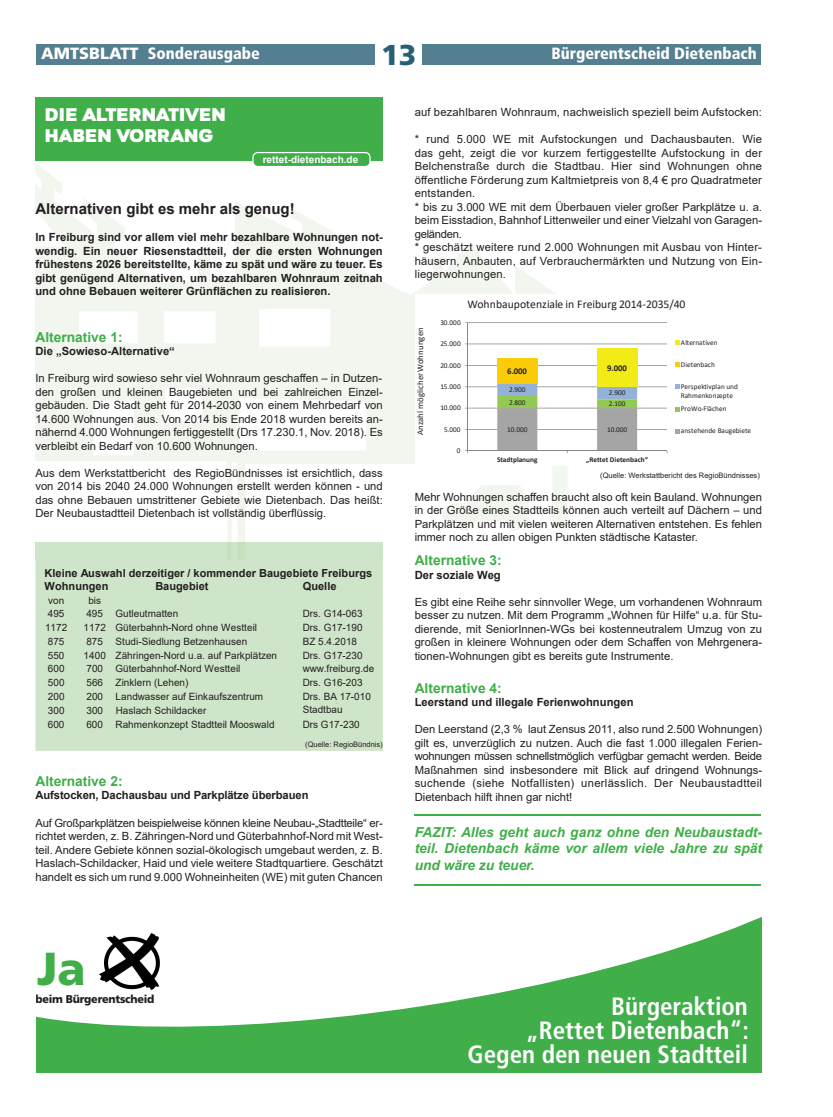
<style>
.page{position:relative;width:833px;height:1117px;background:#fff}
.page>*{position:absolute;margin:0;border:0;box-sizing:border-box;transform-origin:0 0}
.t1{font:900 46.25px "Frutiger";color:#40ae49}
.t2{font:900 28.75px "Frutiger";color:#295f75}
.t3{font:700 condensed 25px/23.8px "Frutiger";color:#fff;text-align:right}
.t4{font:17.5px/21px "Gretaros";color:#fff}
.t5{font:900 condensed 16.25px "Frutiger";color:#fff}
.t6{font:700 15px "Arial";color:#231f20}
.t7{font:italic 700 13.75px/16.5px "Arial";color:#40ae49;text-align:justify}
.t8{font:700 13.75px "Arial";color:#40ae49}
.t9{font:11.75px "Calibri";letter-spacing:-.005em;color:#231f20}
.t10{font:11.25px/13.5px "Arial";letter-spacing:.015em;color:#231f20;text-align:justify}
.t11{font:700 11.25px/13.5px "Arial";color:#231f20;text-align:justify}
.t12{font:900 11.25px "Frutiger";letter-spacing:-.02em;color:#231f20;scale:.96 1}
.t13{font:700 11.12px/13px "Arial";color:#231f20}
.t14{font:10px/12.4px "Arial";letter-spacing:.005em;color:#231f20}
.t15{font:700 10px "Arial";color:#fff}
.t16{font:8.75px "Calibri";letter-spacing:.015em;color:#231f20}
.t17{font:700 8.75px "Calibri";letter-spacing:-.005em;color:#231f20}
.t18{font:7.5px "Arial";color:#231f20}
.t19{font:7.38px/9px "Calibri";color:#231f20}
.t20{font:700 7.38px "Calibri";letter-spacing:.005em;color:#231f20}
.s1{font-stretch:normal}
</style>
<div class="page">
<div style="left:36px;top:911px;width:726px;height:161px;background:#40ae49"></div>
<svg style="left:36px;top:750px;width:726px;height:277px"></svg>
<img style="left:99px;top:933px;width:60px;height:56px">
<div style="left:36px;top:994px;width:118px;height:9px;background:#fff"></div>
<div style="left:36px;top:44px;width:725px;height:21px;background:#537f90"></div>
<div style="left:35px;top:97px;width:348px;height:64px;background:#40ae49"></div>
<div style="left:35px;top:559px;width:348px;height:191px;background:#cfe5c9"></div>
<div style="left:35px;top:542px;width:348px;height:17px;background:#cfe5c9"></div>
<svg style="left:465px;top:322px;width:215px;height:132px"></svg>
<hr style="left:415px;top:884px;width:346px;height:1px;background:#40ae49">
<hr style="left:415px;top:814px;width:346px;height:1px;background:#40ae49">
<svg style="left:252px;top:152px;width:119px;height:15px"></svg>
<div style="left:375px;top:43px;width:47px;height:25px;background:#fff"></div>
<h2 class="t2" style="left:381px;top:37px;width:37px">13</h2>
<h3 class="t5" style="left:41px;top:44px;width:220px"><span class="s1">AMTSBLATT</span> Sonderausgabe</h3>
<h3 class="t5" style="left:551px;top:44px;width:207px">Bürgerentscheid Dietenbach</h3>
<h3 class="t4" style="left:45px;top:105px;width:183px">DIE ALTERNATIVEN<br>HABEN VORRANG</h3>
<p class="t15" style="left:263px;top:152px;width:97px">rettet-dietenbach.de</p>
<h3 class="t6" style="left:35px;top:198px;width:261px">Alternativen gibt es mehr als genug!</h3>
<p class="t11" style="left:35px;top:230px;width:349px">In Freiburg sind vor allem viel mehr bezahlbare Wohnungen not&shy;wendig. Ein neuer Riesenstadtteil, der die ersten Wohnungen frühestens 2026 bereitstellte, käme zu spät und wäre zu teuer. Es gibt genügend Alternativen, um bezahlbaren Wohnraum zeitnah und ohne Bebauen weiterer Grünflächen zu realisieren.</p>
<p class="t8" style="left:35px;top:327px;width:89px">Alternative 1:</p>
<p class="t11" style="left:35px;top:344px;width:141px">Die „Sowieso-Alternative“</p>
<p class="t10" style="left:35px;top:371px;width:349px">In Freiburg wird sowieso sehr viel Wohnraum geschaffen – in Dutzen&shy;den großen und kleinen Baugebieten und bei zahlreichen Einzel&shy;gebäuden. Die Stadt geht für 2014-2030 von einem Mehrbedarf von 14.600 Wohnungen aus. Von 2014 bis Ende 2018 wurden bereits an&shy;nähernd 4.000 Wohnungen fertiggestellt (Drs 17.230.1, Nov. 2018). Es verbleibt ein Bedarf von 10.600 Wohnungen.</p>
<p class="t10" style="left:35px;top:466px;width:349px">Aus dem Werkstattbericht des RegioBündnisses ist ersichtlich, dass von 2014 bis 2040 24.000 Wohnungen erstellt werden können - und das ohne Bebauen umstrittener Gebiete wie Dietenbach. Das heißt:<br>Der Neubaustadtteil Dietenbach ist vollständig überflüssig.</p>
<p class="t13" style="left:45px;top:566px;width:329px">Kleine Auswahl derzeitiger / kommender Baugebiete Freiburgs<br>Wohnungen</p>
<p class="t13" style="left:155px;top:579px;width:55px">Baugebiet</p>
<p class="t13" style="left:303px;top:579px;width:35px">Quelle</p>
<p class="t14" style="left:48px;top:593px;width:17px">von</p>
<p class="t14" style="left:88px;top:593px;width:14px">bis</p>
<p class="t14" style="left:48px;top:607px;width:18px">495</p>
<p class="t14" style="left:86px;top:607px;width:93px">495 Gutleutmatten</p>
<p class="t14" style="left:303px;top:607px;width:61px">Drs. G14-063</p>
<p class="t14" style="left:45px;top:621px;width:24px">1172</p>
<p class="t14" style="left:84px;top:621px;width:175px">1172 Güterbahnh-Nord ohne Westteil</p>
<p class="t14" style="left:303px;top:621px;width:61px">Drs. G17-190</p>
<p class="t14" style="left:48px;top:635px;width:18px">875</p>
<p class="t14" style="left:86px;top:635px;width:162px">875 Studi-Siedlung Betzenhausen</p>
<p class="t14" style="left:303px;top:635px;width:56px">BZ 5.4.2018</p>
<p class="t14" style="left:48px;top:648px;width:18px">550</p>
<p class="t14" style="left:84px;top:648px;width:195px">1400 Zähringen-Nord u.a. auf Parkplätzen</p>
<p class="t14" style="left:303px;top:648px;width:61px">Drs. G17-230</p>
<p class="t14" style="left:48px;top:662px;width:18px">600</p>
<p class="t14" style="left:86px;top:662px;width:155px">700 Güterbahnhof-Nord Westteil</p>
<p class="t14" style="left:303px;top:662px;width:73px">www.freiburg.de</p>
<p class="t14" style="left:48px;top:676px;width:18px">500</p>
<p class="t14" style="left:86px;top:676px;width:103px">566 Zinklern (Lehen)</p>
<p class="t14" style="left:303px;top:676px;width:61px">Drs. G16-203</p>
<p class="t14" style="left:48px;top:690px;width:18px">200</p>
<p class="t14" style="left:86px;top:690px;width:178px">200 Landwasser auf Einkaufszentrum</p>
<p class="t14" style="left:303px;top:690px;width:70px">D s. BA 17-010</p>
<p class="t14" style="left:48px;top:704px;width:18px">300</p>
<p class="t14" style="left:86px;top:704px;width:121px">300 Haslach Schildacker</p>
<p class="t14" style="left:303px;top:690px;width:48px">Freiburger<br>Stadtbau</p>
<p class="t14" style="left:48px;top:717px;width:18px">600</p>
<p class="t14" style="left:86px;top:717px;width:190px">600 Rahmenkonzept Stadtteil Mooswald</p>
<p class="t14" style="left:303px;top:717px;width:59px">Drs G17-230</p>
<p class="t18" style="left:305px;top:739px;width:79px">(Quelle: RegioBündnis)</p>
<p class="t8" style="left:35px;top:771px;width:89px">Alternative 2:</p>
<p class="t11" style="left:35px;top:788px;width:275px">Aufstocken, Dachausbau und Parkplätze überbauen</p>
<p class="t10" style="left:35px;top:815px;width:349px">Auf Großparkplätzen beispielweise können kleine Neubau-„Stadtteile“ er&shy;richtet werden, z. B. Zähringen-Nord und Güterbahnhof-Nord mit West&shy;teil. Andere Gebiete können sozial-ökologisch umgebaut werden, z. B.<br>Haslach-Schildacker, Haid und viele weitere Stadtquartiere. Geschätzt handelt es sich um rund 9.000 Wohneinheiten (WE) mit guten Chancen</p>
<h1 class="t1" style="left:37px;top:940px;width:50px">Ja</h1>
<p class="t12" style="left:35px;top:992px;width:125px">beim Bürgerentscheid</p>
<p class="t10" style="left:415px;top:105px;width:349px">auf bezahlbaren Wohnraum, nachweislich speziell beim Aufstocken:</p>
<p class="t10" style="left:415px;top:132px;width:349px;text-align:left">* rund 5.000 WE mit Aufstockungen und Dachausbauten. Wie das geht, zeigt die vor kurzem fertiggestellte Aufstockung in der Belchenstraße durch die Stadtbau. Hier sind Wohnungen ohne öffentliche Förderung zum Kaltmietpreis von 8,4 € pro Quadratmeter entstanden.<br>* bis zu 3.000 WE mit dem Überbauen vieler großer Parkplätze u. a. beim Eisstadion, Bahnhof Littenweiler und einer Vielzahl von Garagen&shy;geländen.<br>* geschätzt weitere rund 2.000 Wohnungen mit Ausbau von Hinter&shy;häusern, Anbauten, auf Verbrauchermärkten und Nutzung von Ein&shy;liegerwohnungen.</p>
<p class="t16" style="left:414px;top:435px;width:109px;rotate:-90deg">Anzahl möglicher Wohnungen</p>
<p class="t9" style="left:467px;top:296px;width:219px">Wohnbaupotenziale in Freiburg 2014-2035/40</p>
<p class="t19" style="left:681px;top:337px;width:38px">Alternativen</p>
<p class="t19" style="left:681px;top:359px;width:36px">Dietenbach</p>
<p class="t19" style="left:681px;top:381px;width:58px">Perspektivplan und<br>Rahmenkonzepte</p>
<p class="t19" style="left:681px;top:403px;width:47px">ProWo-Flächen</p>
<p class="t19" style="left:681px;top:426px;width:72px">anstehende Baugebiete</p>
<p class="t19" style="left:440px;top:317px;width:22px">30.000</p>
<p class="t19" style="left:440px;top:339px;width:22px">25.000</p>
<p class="t19" style="left:440px;top:360px;width:22px">20.000</p>
<p class="t17" style="left:607px;top:361px;width:21px">9.000</p>
<p class="t17" style="left:507px;top:365px;width:21px">6.000</p>
<p class="t19" style="left:440px;top:381px;width:22px">15.000</p>
<p class="t19" style="left:509px;top:385px;width:18px">2.900</p>
<p class="t19" style="left:609px;top:388px;width:18px">2.900</p>
<p class="t19" style="left:509px;top:397px;width:18px">2.800</p>
<p class="t19" style="left:609px;top:399px;width:18px">2.100</p>
<p class="t19" style="left:440px;top:403px;width:22px">10.000</p>
<p class="t19" style="left:444px;top:424px;width:18px">5.000</p>
<p class="t19" style="left:507px;top:424px;width:22px">10.000</p>
<p class="t19" style="left:607px;top:424px;width:22px">10.000</p>
<p class="t19" style="left:457px;top:445px;width:5px">0</p>
<p class="t20" style="left:497px;top:454px;width:42px">Stadtplanung</p>
<p class="t20" style="left:586px;top:454px;width:63px">„Rettet Dietenbach“</p>
<p class="t18" style="left:600px;top:470px;width:161px">(Quelle: Werkstattbericht des RegioBündnisses)</p>
<p class="t10" style="left:415px;top:490px;width:349px">Mehr Wohnungen schaffen braucht also oft kein Bauland. Wohnungen in der Größe eines Stadtteils können auch verteilt auf Dächern – und Parkplätzen und mit vielen weiteren Alternativen entstehen. Es fehlen immer noch zu allen obigen Punkten städtische Kataster.</p>
<p class="t8" style="left:415px;top:550px;width:89px">Alternative 3:</p>
<p class="t11" style="left:415px;top:568px;width:88px">Der soziale Weg</p>
<p class="t10" style="left:415px;top:594px;width:349px">Es gibt eine Reihe sehr sinnvoller Wege, um vorhandenen Wohnraum besser zu nutzen. Mit dem Programm „Wohnen für Hilfe“ u.a. für Stu&shy;dierende, mit SeniorInnen-WGs bei kostenneutralem Umzug von zu großen in kleinere Wohnungen oder dem Schaffen von Mehrgenera&shy;tionen-Wohnungen gibt es bereits gute Instrumente.</p>
<p class="t8" style="left:415px;top:678px;width:89px">Alternative 4:</p>
<p class="t11" style="left:415px;top:695px;width:220px">Leerstand und illegale Ferienwohnungen</p>
<p class="t10" style="left:415px;top:722px;width:349px">Den Leerstand (2,3 % laut Zensus 2011, also rund 2.500 Wohnungen) gilt es, unverzüglich zu nutzen. Auch die fast 1.000 illegalen Ferien&shy;wohnungen müssen schnellstmöglich verfügbar gemacht werden. Beide Maßnahmen sind insbesondere mit Blick auf dringend Wohnungs&shy;suchende (siehe Notfallisten) unerlässlich. Der Neubaustadtteil Dietenbach hilft ihnen gar nicht!</p>
<p class="t7" style="left:415px;top:824px;width:349px">FAZIT: Alles geht auch ganz ohne den Neubaustadt&shy;teil. Dietenbach käme vor allem viele Jahre zu spät und wäre zu teuer.</p>
<h3 class="t3" style="left:467px;top:994px;width:283px">Bürgeraktion<br>„Rettet Dietenbach“:<br>Gegen den neuen Stadtteil</h3>
</div>
